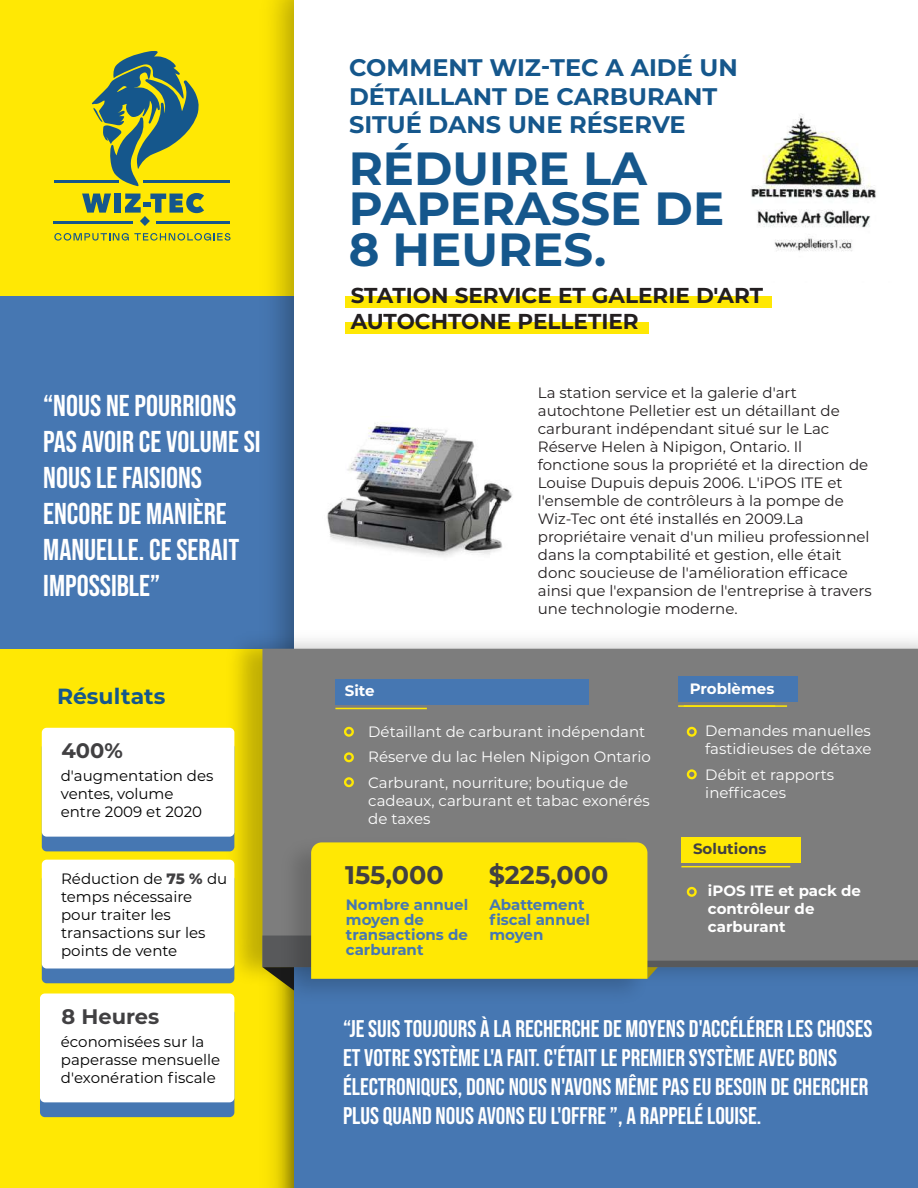
<style>
.page{position:relative;width:918px;height:1188px;background:#fff}
.page>*{position:absolute;margin:0;border:0;box-sizing:border-box;transform-origin:0 0}
.t1{font:700 46.5px/40.5px "Montserrat";color:#15578c}
.t2{font:30px/36px "Bebas Neue";color:#fff}
.t3{font:700 25.5px "Montserrat";color:#414042}
.t4{font:24px/28.8px "Bebas Neue";color:#fff}
.t5{font:700 24px/28.5px "Montserrat";color:#15578c}
.t6{font:700 21.9px "Montserrat";color:#15578c}
.t7{font:700 21.6px/25.5px "Montserrat";color:#231f20}
.t8{font:700 21px "Montserrat";color:#414042}
.t9{font:15px/18px "Montserrat";color:#231f20}
.t10{font:15px/18px "Montserrat";color:#fff}
.t11{font:15px/18px "Montserrat";color:#000}
.t12{font:700 15px/15px "Montserrat";color:#4677b2}
.t13{font:700 15px/18px "Montserrat";color:#fff}
.t14{font:700 15px "Montserrat";color:#414042}
.s1{font-weight:800;color:#414042}
</style>
<div class="page">
<div style="left:0;top:0;width:294px;height:1188px;background:#ffe804"></div>
<div style="left:0;top:296px;width:294px;height:353px;background:#4677b2"></div>
<img style="left:751px;top:114px;width:125px;height:138px">
<div style="left:294px;top:917px;width:624px;height:271px;background:#4677b2"></div>
<img style="left:218px;top:622px;width:700px;height:372px">
<div style="left:262px;top:649px;width:656px;height:287px;background:#7d7d7d"></div>
<div style="left:678px;top:677px;width:119px;height:25px;background:#4677b2"></div>
<div style="left:681px;top:837px;width:119px;height:25px;background:#ffe804"></div>
<hr style="left:681px;top:866px;width:109px;height:1px;background:#ffe804">
<svg style="left:262px;top:936px;width:656px;height:55px"></svg>
<img style="left:273px;top:830px;width:382px;height:183px">
<div style="left:311px;top:842px;width:336px;height:137px;background:#ffe804"></div>
<hr style="left:678px;top:705px;width:109px;height:2px;background:#ffe804">
<svg style="left:82px;top:194px;width:29px;height:19px"></svg>
<div style="left:114px;top:194px;width:7px;height:19px;background:#15578c"></div>
<hr style="left:53px;top:221px;width:80px;height:3px;background:#15578c">
<hr style="left:156px;top:221px;width:74px;height:3px;background:#15578c">
<hr style="left:54px;top:181px;width:64px;height:2px;background:#15578c">
<hr style="left:143px;top:181px;width:87px;height:2px;background:#15578c">
<svg style="left:125px;top:193px;width:79px;height:33px"></svg>
<svg style="left:92px;top:51px;width:108px;height:135px"></svg>
<svg style="left:54px;top:233px;width:177px;height:8px"></svg>
<img style="left:327px;top:422px;width:186px;height:135px">
<div style="left:687px;top:727px;width:10px;height:10px;border:2px solid #ffe804;border-radius:50%"></div>
<div style="left:687px;top:769px;width:10px;height:10px;border:2px solid #ffe804;border-radius:50%"></div>
<div style="left:42px;top:743px;width:192px;height:108px;background:#4677b2;border-radius:5px"></div>
<div style="left:42px;top:874px;width:192px;height:109px;background:#4677b2;border-radius:5px"></div>
<div style="left:40px;top:1008px;width:194px;height:109px;background:#4677b2;border-radius:5px"></div>
<div style="left:687px;top:887px;width:10px;height:10px;border:2px solid #ffe804;border-radius:50%"></div>
<div style="left:335px;top:679px;width:254px;height:25px;background:#4677b2"></div>
<hr style="left:335px;top:708px;width:92px;height:1px;background:#ffe804">
<div style="left:344px;top:727px;width:10px;height:10px;border:2px solid #ffe804;border-radius:50%"></div>
<div style="left:344px;top:752px;width:10px;height:10px;border:2px solid #ffe804;border-radius:50%"></div>
<div style="left:344px;top:777px;width:10px;height:10px;border:2px solid #ffe804;border-radius:50%"></div>
<div style="left:42px;top:728px;width:192px;height:109px;background:#fff;border-radius:5px"></div>
<div style="left:42px;top:860px;width:192px;height:109px;background:#fff;border-radius:5px"></div>
<div style="left:40px;top:994px;width:194px;height:108px;background:#fff;border-radius:5px"></div>
<div style="left:345px;top:322px;width:304px;height:12px;background:#ffe804"></div>
<div style="left:345px;top:296px;width:427px;height:11px;background:#ffe804"></div>
<h2 class="t2" style="left:43px;top:387px;width:219px">“NOUS NE POURRIONS<br>PAS AVOIR CE VOLUME SI<br>NOUS LE FAISIONS<br>ENCORE DE MANIÈRE<br>MANUELLE. CE SERAIT<br>IMPOSSIBLE”</h2>
<h3 class="t6" style="left:57px;top:680px;width:110px">Résultats</h3>
<h3 class="t8" style="left:61px;top:735px;width:63px">400%</h3>
<p class="t11" style="left:61px;top:766px;width:154px">d'augmentation des ventes, volume entre 2009 et 2020</p>
<p class="t11" style="left:61px;top:870px;width:168px">Réduction de <span class="s1">75 %</span> du temps nécessaire pour traiter les transactions sur les points de vente</p>
<h3 class="t8" style="left:62px;top:1001px;width:99px">8 Heures</h3>
<p class="t11" style="left:61px;top:1032px;width:161px">économisées sur la paperasse mensuelle d'exonération fiscale</p>
<h3 class="t5" style="left:349px;top:52px;width:390px">COMMENT WIZ-TEC A AIDÉ UN<br>DÉTAILLANT DE CARBURANT<br>SITUÉ DANS UNE RÉSERVE</h3>
<h1 class="t1" style="left:349px;top:146px;width:377px">RÉDUIRE LA<br>PAPERASSE DE<br>8 HEURES.</h1>
<h3 class="t7" style="left:351px;top:282px;width:414px">STATION SERVICE ET GALERIE D'ART<br>AUTOCHTONE PELLETIER</h3>
<p class="t9" style="left:538px;top:383px;width:336px">La station service et la galerie d'art autochtone Pelletier est un détaillant de carburant indépendant situé sur le Lac Réserve Helen à Nipigon, Ontario. Il fonctione sous la propriété et la direction de Louise Dupuis depuis 2006. L'iPOS ITE et l'ensemble de contrôleurs à la pompe de Wiz-Tec ont été installés en 2009.La propriétaire venait d'un milieu professionnel dans la comptabilité et gestion, elle était donc soucieuse de l'amélioration efficace ainsi que l'expansion de l'entreprise à travers une technologie moderne.</p>
<p class="t13" style="left:345px;top:681px;width:31px">Site</p>
<p class="t10" style="left:368px;top:718px;width:284px;line-height:25.5px">Détaillant de carburant indépendant<br>Réserve du lac Helen Nipigon Ontario<br>Carburant, nourriture; boutique de</p>
<p class="t10" style="left:368px;top:791px;width:283px">cadeaux, carburant et tabac exonérés de taxes</p>
<h3 class="t3" style="left:345px;top:857px;width:100px">155,000</h3>
<p class="t12" style="left:346px;top:896px;width:124px">Nombre annuel moyen de transactions de carburant</p>
<h3 class="t3" style="left:489px;top:857px;width:121px">$225,000</h3>
<p class="t12" style="left:489px;top:896px;width:102px">Abattement fiscal annuel moyen</p>
<p class="t13" style="left:690px;top:679px;width:86px">Problèmes</p>
<p class="t10" style="left:705px;top:721px;width:168px">Demandes manuelles fastidieuses de détaxe</p>
<p class="t10" style="left:705px;top:765px;width:130px">Débit et rapports inefficaces</p>
<p class="t14" style="left:693px;top:838px;width:75px">Solutions</p>
<p class="t13" style="left:708px;top:881px;width:155px">iPOS ITE et pack de contrôleur de carburant</p>
<p class="t4" style="left:343px;top:1014px;width:531px">“JE SUIS TOUJOURS À LA RECHERCHE DE MOYENS D'ACCÉLÉRER LES CHOSES ET VOTRE SYSTÈME L'A FAIT. C'ÉTAIT LE PREMIER SYSTÈME AVEC BONS ÉLECTRONIQUES, DONC NOUS N'AVONS MÊME PAS EU BESOIN DE CHERCHER PLUS QUAND NOUS AVONS EU L'OFFRE ”, A RAPPELÉ LOUISE.</p>
</div>
